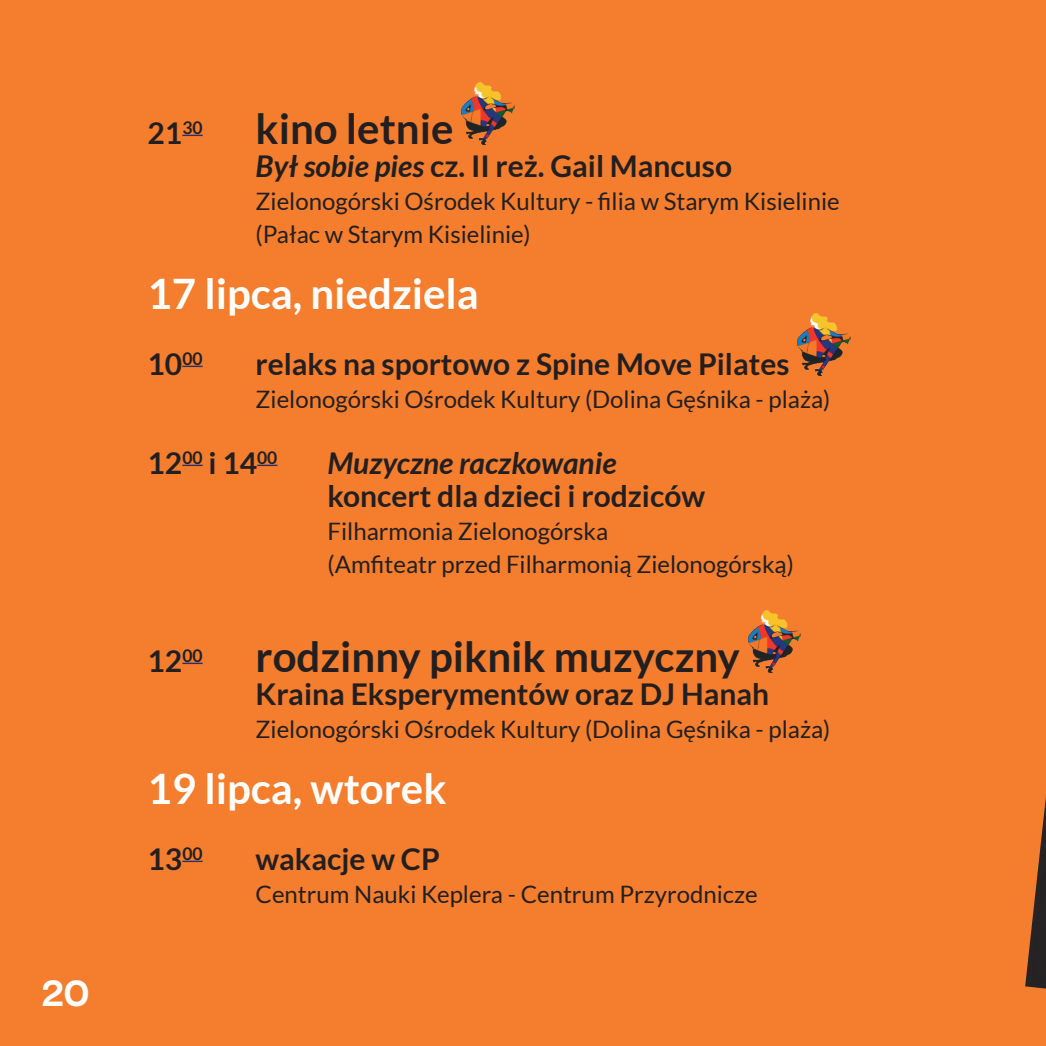
<style>
.page{position:relative;width:1046px;height:1046px;background:#f47e2e}
.page>*{position:absolute;margin:0;border:0;box-sizing:border-box;transform-origin:0 0}
.t1{font:700 42px "Lato";color:#231f20}
.t2{font:700 42px "Lato";color:#fff}
.t3{font:700 36px "Zona Pro";color:#fff}
.t4{font:700 30px "Lato";color:#231f20}
.t5{font:italic 700 30px "Lato";color:#231f20}
.t6{font:24px/33px "Lato";color:#231f20}
.s1{font-style:italic}
</style>
<div class="page">
<svg style="left:182px;top:135px;width:21px;height:1px"></svg>
<svg style="left:182px;top:366px;width:21px;height:1px"></svg>
<svg style="left:182px;top:465px;width:21px;height:1px"></svg>
<svg style="left:257px;top:465px;width:20px;height:1px"></svg>
<svg style="left:182px;top:663px;width:21px;height:1px"></svg>
<svg style="left:182px;top:861px;width:21px;height:1px"></svg>
<img style="left:462px;top:82px;width:53px;height:62px">
<img style="left:798px;top:313px;width:52px;height:62px">
<img style="left:748px;top:610px;width:53px;height:62px">
<img style="left:1025px;top:797px;width:21px;height:192px">
<h2 class="t3" style="left:42px;top:970px;width:50px">20</h2>
<p class="t4" style="left:148px;top:116px;width:57px">21<sup>30</sup></p>
<h1 class="t1" style="left:256px;top:105px;width:200px">kino letnie</h1>
<p class="t4" style="left:256px;top:149px;width:478px"><span class="s1">Był sobie pies</span> cz. II reż. Gail Mancuso</p>
<p class="t6" style="left:256px;top:185px;width:586px">Zielonogórski Ośrodek Kultury - filia w Starym Kisielinie (Pałac w Starym Kisielinie)</p>
<h1 class="t2" style="left:148px;top:270px;width:333px">17 lipca, niedziela</h1>
<p class="t4" style="left:148px;top:347px;width:57px">10<sup>00</sup></p>
<p class="t4" style="left:256px;top:347px;width:535px">relaks na sportowo z Spine Move Pilates</p>
<p class="t6" style="left:256px;top:383px;width:576px">Zielonogórski Ośrodek Kultury (Dolina Gęśnika - plaża)</p>
<p class="t4" style="left:148px;top:446px;width:131px">12<sup>00</sup> i 14<sup>00</sup></p>
<p class="t5" style="left:328px;top:446px;width:291px">Muzyczne raczkowanie</p>
<p class="t4" style="left:328px;top:479px;width:379px">koncert dla dzieci i rodziców</p>
<p class="t6" style="left:328px;top:515px;width:468px">Filharmonia Zielonogórska<br>(Amfiteatr przed Filharmonią Zielonogórską)</p>
<p class="t4" style="left:148px;top:644px;width:57px">12<sup>00</sup></p>
<h1 class="t1" style="left:256px;top:633px;width:486px">rodzinny piknik muzyczny</h1>
<p class="t4" style="left:256px;top:677px;width:515px">Kraina Eksperymentów oraz DJ Hanah</p>
<p class="t6" style="left:256px;top:713px;width:576px">Zielonogórski Ośrodek Kultury (Dolina Gęśnika - plaża)</p>
<h1 class="t2" style="left:148px;top:765px;width:300px">19 lipca, wtorek</h1>
<p class="t4" style="left:148px;top:842px;width:57px">13<sup>00</sup></p>
<p class="t4" style="left:256px;top:842px;width:186px">wakacje w CP</p>
<p class="t6" style="left:256px;top:878px;width:504px">Centrum Nauki Keplera - Centrum Przyrodnicze</p>
</div>
